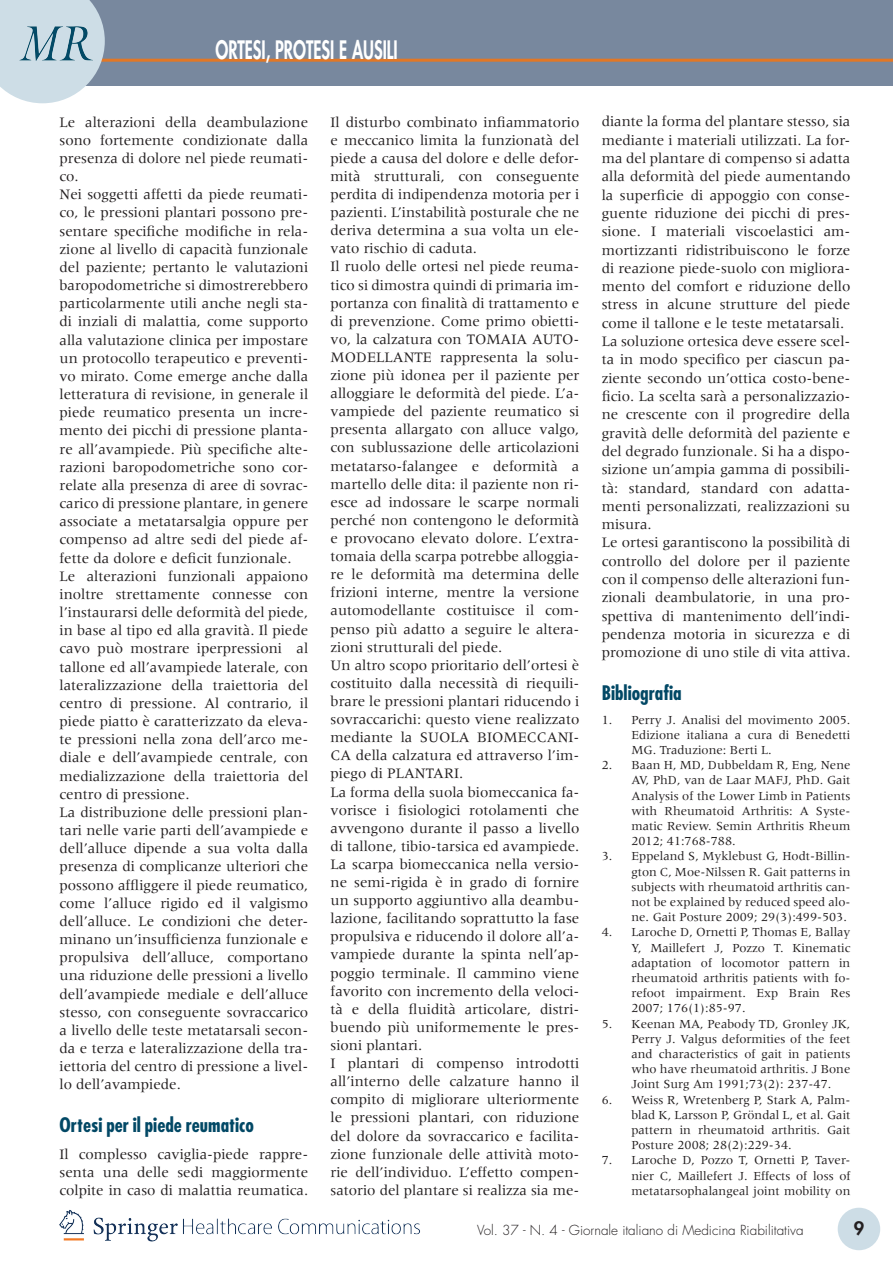
<style>
.page{position:relative;width:893px;height:1263px;background:#fff}
.page>*{position:absolute;margin:0;border:0;box-sizing:border-box;transform-origin:0 0}
.t1{font:800 24.75px "Futura";color:#fff;scale:.67 1}
.t2{font:700 condensed 19.5px "Futura";color:#024865}
.t3{font:800 18px "Futura";color:#231f20}
.t4{font:15px/18.1px "Meridien";color:#231f20}
.t5{font:300 13.5px "Futura";color:#231f20}
.t6{font:12.75px/15.1px "Meridien";color:#231f20;text-align:justify}
</style>
<div class="page">
<div style="left:0;top:0;width:893px;height:85px;background:#78889e"></div>
<hr style="left:96px;top:59px;width:797px;height:3px;background:#e27725">
<svg style="left:0;top:0;width:105px;height:103px;background:#cbdae3"></svg>
<img style="left:59px;top:1210px;width:361px;height:32px">
<img style="left:20px;top:27px;width:73px;height:33px">
<div style="left:838px;top:1208px;width:42px;height:42px;background:#cddde6;border-radius:50%"></div>
<h1 class="t1" style="left:216px;top:33px;width:273px">ORTESI, PROTESI E AUSILI</h1>
<p class="t4" style="left:60px;top:113px;width:250px">Le alterazioni della deambulazione sono fortemente condizionate dalla presenza di dolore nel piede reumati&shy;co.<br>Nei soggetti affetti da piede reumati&shy;co, le pressioni plantari possono pre&shy;sentare specifiche modifiche in rela&shy;zione al livello di capacità funzionale del paziente; pertanto le valutazioni baropodometriche si dimostrerebbero particolarmente utili anche negli sta&shy;di inziali di malattia, come supporto alla valutazione clinica per impostare un protocollo terapeutico e preventi&shy;vo mirato. Come emerge anche dalla letteratura di revisione, in generale il piede reumatico presenta un incre&shy;mento dei picchi di pressione planta&shy;re all’avampiede. Più specifiche alte&shy;razioni baropodometriche sono cor&shy;relate alla presenza di aree di sovrac&shy;carico di pressione plantare, in genere associate a metatarsalgia oppure per compenso ad altre sedi del piede af&shy;fette da dolore e deficit funzionale.<br>Le alterazioni funzionali appaiono inoltre strettamente connesse con l’instaurarsi delle deformità del piede, in base al tipo ed alla gravità. Il piede cavo può mostrare iperpressioni al tallone ed all’avampiede laterale, con lateralizzazione della traiettoria del centro di pressione. Al contrario, il piede piatto è caratterizzato da eleva&shy;te pressioni nella zona dell’arco me&shy;diale e dell’avampiede centrale, con medializzazione della traiettoria del centro di pressione.<br>La distribuzione delle pressioni plan&shy;tari nelle varie parti dell’avampiede e dell’alluce dipende a sua volta dalla presenza di complicanze ulteriori che possono affliggere il piede reumatico, come l’alluce rigido ed il valgismo dell’alluce. Le condizioni che deter&shy;minano un’insufficienza funzionale e propulsiva dell’alluce, comportano una riduzione delle pressioni a livello dell’avampiede mediale e dell’alluce stesso, con conseguente sovraccarico a livello delle teste metatarsali secon&shy;da e terza e lateralizzazione della tra&shy;iettoria del centro di pressione a livel&shy;lo dell’avampiede.</p>
<h2 class="t2" style="left:60px;top:1112px;width:196px">Ortesi per il piede reumatico</h2>
<p class="t4" style="left:60px;top:1145px;width:250px;text-align:justify">Il complesso caviglia-piede rappre&shy;senta una delle sedi maggiormente colpite in caso di malattia reumatica.</p>
<p class="t4" style="left:331px;top:113px;width:250px">Il disturbo combinato infiammatorio e meccanico limita la funzionatà del piede a causa del dolore e delle defor&shy;mità strutturali, con conseguente perdita di indipendenza motoria per i pazienti. L’instabilità posturale che ne deriva determina a sua volta un ele&shy;vato rischio di caduta.<br>Il ruolo delle ortesi nel piede reuma&shy;tico si dimostra quindi di primaria im&shy;portanza con finalità di trattamento e di prevenzione. Come primo obietti&shy;vo, la calzatura con TOMAIA AUTO-MODELLANTE rappresenta la solu&shy;zione più idonea per il paziente per alloggiare le deformità del piede. L’a&shy;vampiede del paziente reumatico si presenta allargato con alluce valgo, con sublussazione delle articolazioni metatarso-falangee e deformità a martello delle dita: il paziente non ri&shy;esce ad indossare le scarpe normali perché non contengono le deformità e provocano elevato dolore. L’extra&shy;tomaia della scarpa potrebbe alloggia&shy;re le deformità ma determina delle frizioni interne, mentre la versione automodellante costituisce il com&shy;penso più adatto a seguire le altera&shy;zioni strutturali del piede.<br>Un altro scopo prioritario dell’ortesi è costituito dalla necessità di riequili&shy;brare le pressioni plantari riducendo i sovraccarichi: questo viene realizzato mediante la SUOLA BIOMECCANI-CA della calzatura ed attraverso l’im&shy;piego di PLANTARI.<br>La forma della suola biomeccanica fa&shy;vorisce i fisiologici rotolamenti che avvengono durante il passo a livello di tallone, tibio-tarsica ed avampiede.<br>La scarpa biomeccanica nella versio&shy;ne semi-rigida è in grado di fornire un supporto aggiuntivo alla deambu&shy;lazione, facilitando soprattutto la fase propulsiva e riducendo il dolore all’a&shy;vampiede durante la spinta nell’ap&shy;poggio terminale. Il cammino viene favorito con incremento della veloci&shy;tà e della fluidità articolare, distri&shy;buendo più uniformemente le pres&shy;sioni plantari.<br>I plantari di compenso introdotti all’interno delle calzature hanno il compito di migliorare ulteriormente le pressioni plantari, con riduzione del dolore da sovraccarico e facilita&shy;zione funzionale delle attività moto&shy;rie dell’individuo. L’effetto compen&shy;satorio del plantare si realizza sia me-</p>
<p class="t4" style="left:602px;top:112px;width:250px">diante la forma del plantare stesso, sia mediante i materiali utilizzati. La for&shy;ma del plantare di compenso si adatta alla deformità del piede aumentando la superficie di appoggio con conse&shy;guente riduzione dei picchi di pres&shy;sione. I materiali viscoelastici am&shy;mortizzanti ridistribuiscono le forze di reazione piede-suolo con migliora&shy;mento del comfort e riduzione dello stress in alcune strutture del piede come il tallone e le teste metatarsali.<br>La soluzione ortesica deve essere scel&shy;ta in modo specifico per ciascun pa&shy;ziente secondo un’ottica costo-bene&shy;ficio. La scelta sarà a personalizzazio&shy;ne crescente con il progredire della gravità delle deformità del paziente e del degrado funzionale. Si ha a dispo&shy;sizione un’ampia gamma di possibili&shy;tà: standard, standard con adatta&shy;menti personalizzati, realizzazioni su misura.<br>Le ortesi garantiscono la possibilità di controllo del dolore per il paziente con il compenso delle alterazioni fun&shy;zionali deambulatorie, in una pro&shy;spettiva di mantenimento dell’indi&shy;pendenza motoria in sicurezza e di promozione di uno stile di vita attiva.</p>
<h2 class="t2" style="left:602px;top:681px;width:81px">Bibliografia</h2>
<p class="t6" style="left:631px;top:712px;width:220px;text-indent:-30px">1. Perry J. Analisi del movimento 2005.<br>Edizione italiana a cura di Benedetti MG. Traduzione: Berti L.</p>
<p class="t6" style="left:631px;top:757px;width:221px;text-indent:-30px">2. Baan H, MD, Dubbeldam R, Eng, Nene AV, PhD, van de Laar MAFJ, PhD. Gait Analysis of the Lower Limb in Patients with Rheumatoid Arthritis: A Syste&shy;matic Review. Semin Arthritis Rheum 2012; 41:768-788.</p>
<p class="t6" style="left:631px;top:849px;width:221px;text-indent:-30px">3. Eppeland S, Myklebust G, Hodt-Billin&shy;gton C, Moe-Nilssen R. Gait patterns in subjects with rheumatoid arthritis can&shy;not be explained by reduced speed alo&shy;ne. Gait Posture 2009; 29(3):499-503.</p>
<p class="t6" style="left:631px;top:925px;width:220px;text-indent:-30px">4. Laroche D, Ornetti P, Thomas E, Ballay Y, Maillefert J, Pozzo T. Kinematic adaptation of locomotor pattern in rheumatoid arthritis patients with fo&shy;refoot impairment. Exp Brain Res 2007; 176(1):85-97.</p>
<p class="t6" style="left:631px;top:1016px;width:221px;text-indent:-30px">5. Keenan MA, Peabody TD, Gronley JK, Perry J. Valgus deformities of the feet and characteristics of gait in patients who have rheumatoid arthritis. J Bone Joint Surg Am 1991;73(2): 237-47.</p>
<p class="t6" style="left:631px;top:1092px;width:220px;text-indent:-30px">6. Weiss R, Wretenberg P, Stark A, Palm&shy;blad K, Larsson P, Gröndal L, et al. Gait pattern in rheumatoid arthritis. Gait Posture 2008; 28(2):229-34.</p>
<p class="t6" style="left:631px;top:1153px;width:221px;text-indent:-30px">7. Laroche D, Pozzo T, Ornetti P, Taver&shy;nier C, Maillefert J. Effects of loss of metatarsophalangeal joint mobility on</p>
<p class="t5" style="left:477px;top:1221px;width:328px">Vol. 37 - N. 4 - Giornale italiano di Medicina Riabilitativa</p>
<p class="t3" style="left:854px;top:1216px;width:12px">9</p>
</div>
